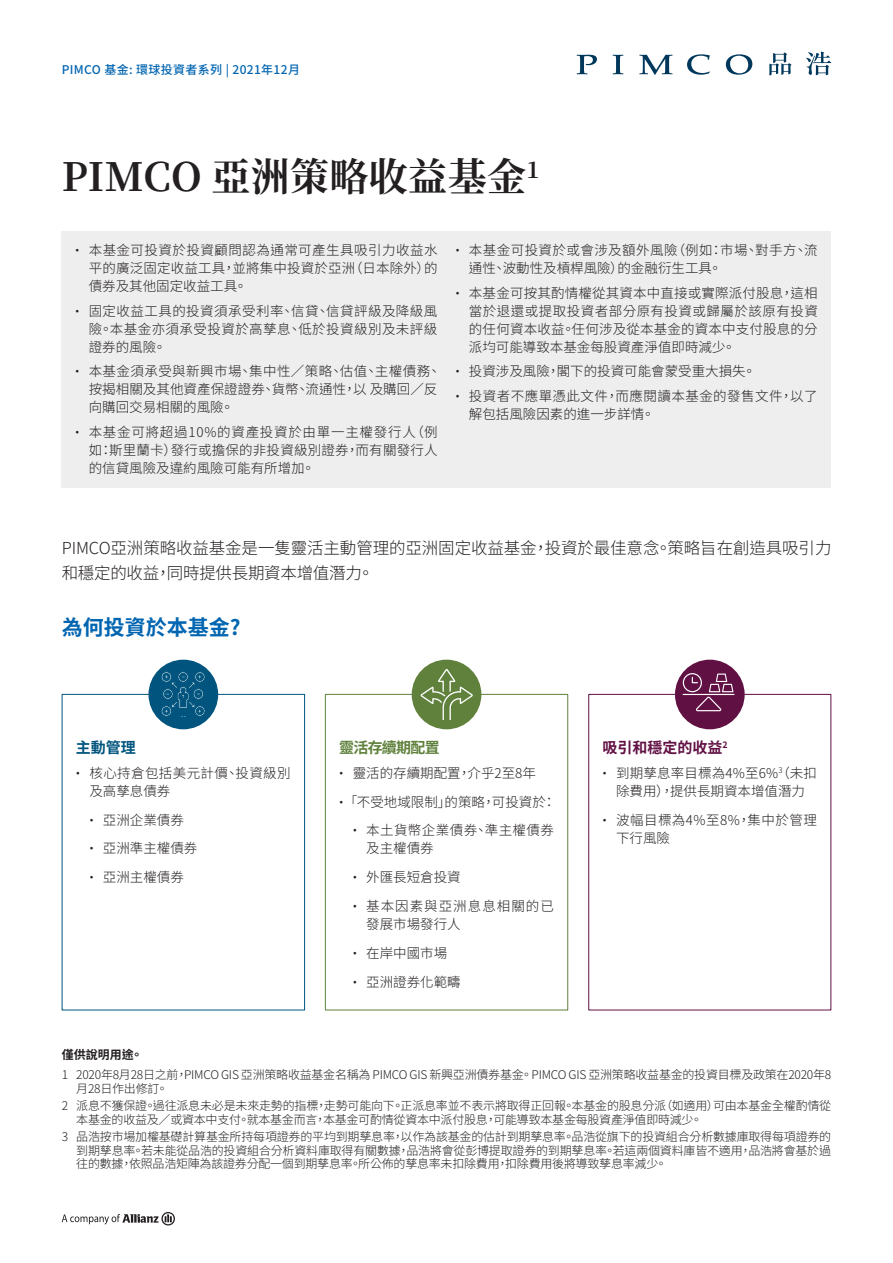
<style>
.page{position:relative;width:893px;height:1263px;background:#fff}
.page>*{position:absolute;margin:0;border:0;box-sizing:border-box;transform-origin:0 0}
.Headline_TC_B_26_31{font:700 39px "Noto Serif CJ Ktc";letter-spacing:.01em;color:#231f20}
.Subhead_TC_B_10_14{font:700 21px "Noto Sans CJ Ktc";color:#0165b1}
.Intro_copy_TC_Th_12{font:300 16.5px/25.5px "Noto Sans CJ Ktc";letter-spacing:-.005em;color:#231f20}
.Subhead_TC_B_10_14-2{font:700 15px "Noto Sans CJ Ktc";color:#611044}
.Subhead_TC_B_10_14-3{font:700 15px "Noto Sans CJ Ktc";letter-spacing:-.05em;color:#5f813c}
.Subhead_TC_B_10_14-4{font:700 15px "Noto Sans CJ Ktc";color:#00547e}
.t1{font:300 13.5px/18px "Noto Sans CJ Ktc";letter-spacing:.015em;color:#231f20}
.t2{font:300 13.5px/18px "Noto Sans CJ Ktc";letter-spacing:.035em;color:#231f20}
.t3{font:300 13.5px/18px "Noto Sans CJ Ktc";letter-spacing:.075em;color:#231f20}
.Footnotes_TC_L_8_9{font:300 12px/13.5px "Noto Sans CJ Ktc";letter-spacing:-.02em;color:#231f20}
.Eyebrow_TC_M_8_11{font:500 12px "Noto Sans CJ Ktc";letter-spacing:.03em;color:#0165b1}
.Disclosure_B_TC_B_9{font:700 12px "Noto Sans CJ Ktc";color:#231f20}
.t4{font:300 7.8px "Noto Sans CJ Ktc";color:#231f20}
.s1{font-family:"Roboto"}
</style>
<div class="page">
<svg style="left:62px;top:1212px;width:113px;height:13px"></svg>
<div style="left:588px;top:694px;width:243px;height:316px;border:1px solid #611044"></div>
<svg style="left:353px;top:795px;width:4px;height:9px"></svg>
<div style="left:325px;top:694px;width:243px;height:316px;border:1px solid #5f813c"></div>
<div style="left:62px;top:694px;width:243px;height:316px;border:1px solid #00547e"></div>
<div style="left:412px;top:660px;width:69px;height:69px;background:#5f813c;border-radius:50%"></div>
<svg style="left:420px;top:669px;width:53px;height:51px"></svg>
<div style="left:675px;top:660px;width:70px;height:69px;background:#611044;border-radius:50%"></div>
<svg style="left:683px;top:673px;width:52px;height:38px"></svg>
<div style="left:148px;top:660px;width:70px;height:69px;background:#00547e;border-radius:50%"></div>
<svg style="left:161px;top:671px;width:44px;height:45px"></svg>
<div style="left:62px;top:231px;width:769px;height:257px;background:#eeeeef"></div>
<svg style="left:577px;top:55px;width:20px;height:19px"></svg>
<svg style="left:613px;top:55px;width:10px;height:19px"></svg>
<svg style="left:639px;top:55px;width:33px;height:20px"></svg>
<svg style="left:687px;top:54px;width:23px;height:21px"></svg>
<svg style="left:726px;top:54px;width:26px;height:21px"></svg>
<svg style="left:769px;top:53px;width:22px;height:23px"></svg>
<svg style="left:806px;top:52px;width:25px;height:23px"></svg>
<p class="Eyebrow_TC_M_8_11" style="left:62px;top:63px;width:240px">PIMCO 基金: 環球投資者系列 | 2021年12月</p>
<p class="Headline_TC_B_26_31" style="left:62px;top:155px;width:480px">PIMCO 亞洲策略收益基金<sup>1</sup></p>
<p class="t1" style="left:89px;top:241px;width:350px;text-align:justify;text-indent:-14px"><span class="s1">•</span> 本基金可投資於投資顧問認為通常可產生具吸引力收益水平的廣泛固定收益工具，並將集中投資於亞洲（日本除外）的債券及其他固定收益工具。</p>
<p class="t1" style="left:89px;top:302px;width:350px;text-align:justify;text-indent:-14px"><span class="s1">•</span> 固定收益工具的投資須承受利率、信貸、信貸評級及降級風險。本基金亦須承受投資於高孳息、低於投資級別及未評級證券的風險。</p>
<p class="t1" style="left:89px;top:363px;width:354px;text-indent:-14px"><span class="s1">•</span> 本基金須承受與新興市場、集中性／策略、估值、主權債務、按揭相關及其他資產保證證券、貨幣、流通性，以及購回／反向購回交易相關的風險。</p>
<p class="t1" style="left:89px;top:423px;width:350px;text-align:justify;text-indent:-14px"><span class="s1">•</span> 本基金可將超過10%的資產投資於由單一主權發行人（例如：斯里蘭卡）發行或擔保的非投資級別證券，而有關發行人的信貸風險及違約風險可能有所增加。</p>
<p class="t1" style="left:469px;top:241px;width:350px;text-indent:-14px"><span class="s1">•</span> 本基金可投資於或會涉及額外風險（例如：市場、對手方、流通性、波動性及槓桿風險）的金融衍生工具。</p>
<p class="t1" style="left:469px;top:284px;width:350px;text-align:justify;text-indent:-14px"><span class="s1">•</span> 本基金可按其酌情權從其資本中直接或實際派付股息，這相當於退還或提取投資者部分原有投資或歸屬於該原有投資的任何資本收益。任何涉及從本基金的資本中支付股息的分派均可能導致本基金每股資產淨值即時減少。</p>
<p class="t1" style="left:455px;top:363px;width:302px"><span class="s1">•</span> 投資涉及風險，閣下的投資可能會蒙受重大損失。</p>
<p class="t2" style="left:469px;top:387px;width:350px;text-indent:-14px"><span class="s1">•</span> 投資者不應單憑此文件，而應閱讀本基金的發售文件，以了解包括風險因素的進一步詳情。</p>
<p class="Intro_copy_TC_Th_12" style="left:62px;top:535px;width:771px">PIMCO亞洲策略收益基金是一隻靈活主動管理的亞洲固定收益基金，投資於最佳意念。策略旨在創造具吸引力和穩定的收益，同時提供長期資本增值潛力。</p>
<p class="Subhead_TC_B_10_14" style="left:62px;top:616px;width:180px">為何投資於本基金?</p>
<p class="Subhead_TC_B_10_14-4" style="left:76px;top:739px;width:61px">主動管理</p>
<p class="t1" style="left:89px;top:764px;width:203px;text-indent:-14px"><span class="s1">•</span> 核心持倉包括美元計價、投資級別及高孳息債券</p>
<p class="t1" style="left:89px;top:811px;width:96px"><span class="s1">•</span> 亞洲企業債券</p>
<p class="t1" style="left:89px;top:840px;width:110px"><span class="s1">•</span> 亞洲準主權債券</p>
<p class="t1" style="left:89px;top:869px;width:96px"><span class="s1">•</span> 亞洲主權債券</p>
<p class="Subhead_TC_B_10_14-3" style="left:339px;top:739px;width:102px">靈活存續期配置</p>
<p class="t1" style="left:339px;top:764px;width:198px"><span class="s1">•</span> 靈活的存續期配置，介乎2至8年</p>
<p class="t1" style="left:339px;top:793px;width:218px"><span class="s1">•</span> 不受地域限制」的策略，可投資於：</p>
<p class="t1" style="left:366px;top:822px;width:189px;text-indent:-14px"><span class="s1">•</span> 本土貨幣企業債券、準主權債券及主權債券</p>
<p class="t1" style="left:353px;top:869px;width:109px"><span class="s1">•</span> 外匯長短倉投資</p>
<p class="t3" style="left:366px;top:897px;width:189px;text-indent:-14px"><span class="s1">•</span> 基本因素與亞洲息息相關的已發展市場發行人</p>
<p class="t1" style="left:353px;top:944px;width:96px"><span class="s1">•</span> 在岸中國市場</p>
<p class="t1" style="left:353px;top:973px;width:109px"><span class="s1">•</span> 亞洲證券化範疇</p>
<p class="Subhead_TC_B_10_14-2" style="left:603px;top:739px;width:127px">吸引和穩定的收益<sup>2</sup></p>
<p class="t1" style="left:603px;top:764px;width:216px"><span class="s1">•</span> 到期孳息率目標為4%至6%（未扣</p>
<p class="t4" style="left:779px;top:766px;width:6px">3</p>
<p class="t1" style="left:616px;top:782px;width:190px">除費用），提供長期資本增值潛力</p>
<p class="t2" style="left:616px;top:811px;width:202px;text-indent:-14px"><span class="s1">•</span> 波幅目標為4%至8%，集中於管理下行風險</p>
<p class="Disclosure_B_TC_B_9" style="left:62px;top:1048px;width:82px">僅供說明用途。</p>
<p class="Footnotes_TC_L_8_9" style="left:76px;top:1068px;width:756px;text-indent:-15px">1 2020年8月28日之前，PIMCO GIS 亞洲策略收益基金名稱為 PIMCO GIS 新興亞洲債券基金。PIMCO GIS 亞洲策略收益基金的投資目標及政策在2020年8月28日作出修訂。</p>
<p class="Footnotes_TC_L_8_9" style="left:76px;top:1099px;width:756px;text-indent:-15px">2 派息不獲保證。過往派息未必是未來走勢的指標，走勢可能向下。正派息率並不表示將取得正回報。本基金的股息分派（如適用）可由本基金全權酌情從本基金的收益及／或資本中支付。就本基金而言，本基金可酌情從資本中派付股息，可能導致本基金每股資產淨值即時減少。</p>
<p class="Footnotes_TC_L_8_9" style="left:76px;top:1130px;width:756px;text-align:justify;text-indent:-15px">3 品浩按市場加權基礎計算基金所持每項證券的平均到期孳息率，以作為該基金的估計到期孳息率。品浩從旗下的投資組合分析數據庫取得每項證券的到期孳息率。若未能從品浩的投資組合分析資料庫取得有關數據，品浩將會從彭博提取證券的到期孳息率。若這兩個資料庫皆不適用，品浩將會基於過往的數據，依照品浩矩陣為該證券分配一個到期孳息率。所公佈的孳息率未扣除費用，扣除費用後將導致孳息率減少。</p>
</div>
